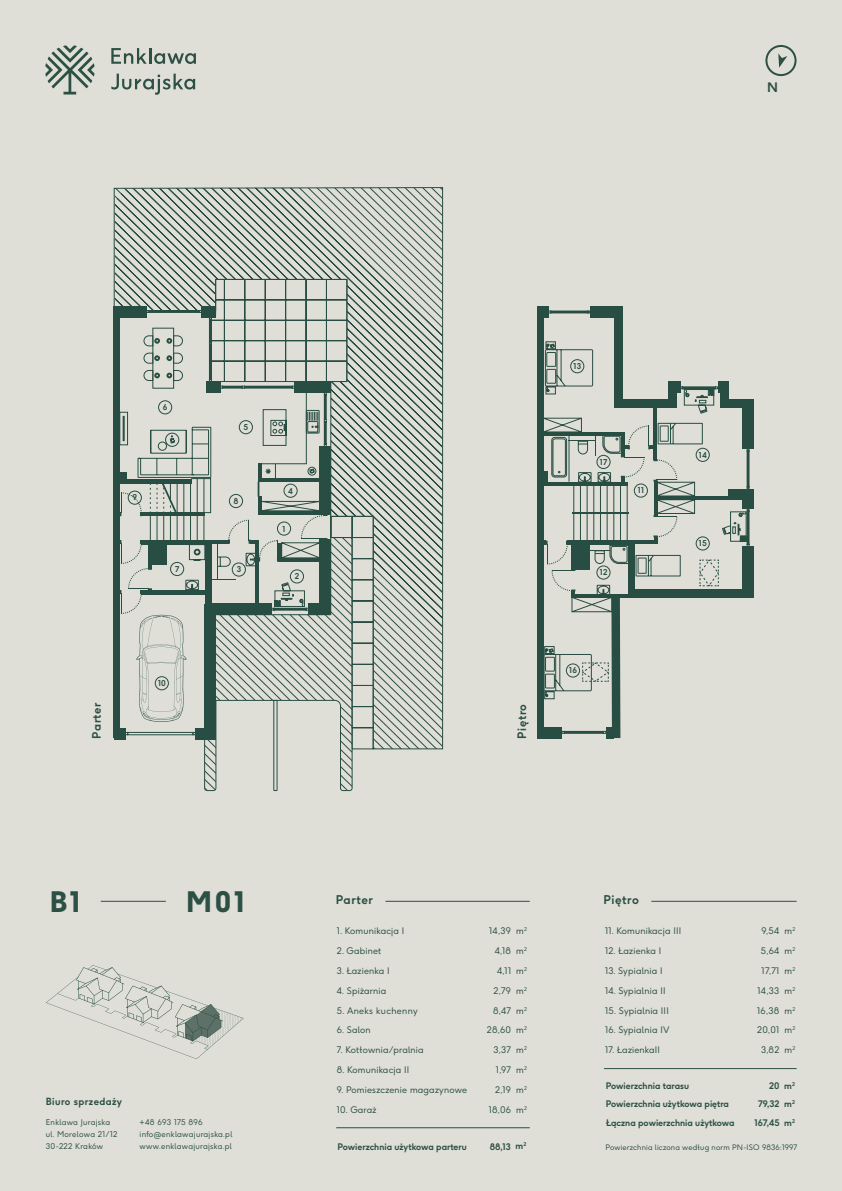
<style>
.page{position:relative;width:842px;height:1191px;background:#dfdfd7}
.page>*{position:absolute;margin:0;border:0;box-sizing:border-box;transform-origin:0 0}
.t1{font:800 28px "F37 Ginger Pro";color:#2d5044}
.t2{font:700 13px "F37 Ginger Pro";color:#2d5044}
.t3{font:700 12px "F37 Ginger Pro";letter-spacing:.05em;color:#2d5044}
.t4{font:700 11.7px "F37 Ginger Pro";letter-spacing:.05em;color:#2d5044}
.t5{font:700 9.9px "F37 Ginger Pro";letter-spacing:.04em;color:#2d5044}
.t6{font:9px "F37 Ginger Pro";letter-spacing:.025em;color:#2d5044}
.t7{font:700 9px "F37 Ginger Pro";color:#2d5044}
.t8{font:700 8px "F37 Ginger";color:#284d43}
.t9{font:7.8px/12px "F37 Ginger Pro";letter-spacing:.04em;color:#2d5044}
.t10{font:7.5px "F37 Ginger Pro";letter-spacing:.025em;color:#2d5044}
</style>
<div class="page">
<svg style="left:46px;top:965px;width:198px;height:94px"></svg>
<svg style="left:45px;top:45px;width:50px;height:49px"></svg>
<svg style="left:111px;top:74px;width:84px;height:21px"></svg>
<svg style="left:111px;top:48px;width:85px;height:16px"></svg>
<div style="left:765px;top:45px;width:31px;height:31px;border:2px solid #2d5044;border-radius:50%"></div>
<svg style="left:778px;top:53px;width:9px;height:15px"></svg>
<svg style="left:114px;top:187px;width:329px;height:563px"></svg>
<div style="left:114px;top:306px;width:33px;height:11px;background:#284d43"></div>
<div style="left:114px;top:312px;width:6px;height:425px;background:#284d43"></div>
<div style="left:114px;top:728px;width:11px;height:11px;background:#284d43"></div>
<div style="left:537px;top:306px;width:11px;height:11px;background:#284d43"></div>
<div style="left:537px;top:313px;width:6px;height:423px;background:#284d43"></div>
<div style="left:537px;top:727px;width:25px;height:11px;background:#284d43"></div>
<div style="left:742px;top:546px;width:11px;height:50px;background:#284d43"></div>
<div style="left:742px;top:489px;width:11px;height:20px;background:#284d43"></div>
<div style="left:742px;top:406px;width:11px;height:43px;background:#284d43"></div>
<div style="left:590px;top:306px;width:24px;height:11px;background:#284d43"></div>
<div style="left:614px;top:306px;width:8px;height:101px;background:#284d43"></div>
<div style="left:720px;top:399px;width:33px;height:8px;background:#284d43"></div>
<div style="left:631px;top:589px;width:122px;height:8px;background:#284d43"></div>
<svg style="left:548px;top:311px;width:201px;height:235px"></svg>
<svg style="left:544px;top:341px;width:202px;height:257px"></svg>
<svg style="left:543px;top:418px;width:176px;height:320px"></svg>
<svg style="left:120px;top:279px;width:254px;height:512px"></svg>
<hr style="left:651px;top:900px;width:146px;height:1px;background:#2d5044">
<hr style="left:386px;top:900px;width:144px;height:1px;background:#2d5044">
<hr style="left:604px;top:1068px;width:193px;height:1px;background:#2d5044">
<hr style="left:336px;top:1127px;width:194px;height:1px;background:#2d5044">
<hr style="left:101px;top:900px;width:65px;height:1px;background:#2d5044">
<h2 class="t2" style="left:767px;top:79px;width:12px">N</h2>
<p class="t8" style="left:163px;top:402px;width:6px">6</p>
<p class="t8" style="left:132px;top:492px;width:6px">9</p>
<p class="t8" style="left:175px;top:563px;width:6px">7</p>
<p class="t4" style="left:89px;top:738px;width:38px;rotate:-90deg">Parter</p>
<p class="t8" style="left:158px;top:678px;width:9px">10</p>
<p class="t8" style="left:243px;top:422px;width:6px">5</p>
<p class="t8" style="left:233px;top:495px;width:7px">8</p>
<p class="t8" style="left:236px;top:564px;width:7px">3</p>
<p class="t8" style="left:288px;top:485px;width:6px">4</p>
<p class="t8" style="left:282px;top:523px;width:5px">1</p>
<p class="t8" style="left:295px;top:571px;width:6px">2</p>
<p class="t4" style="left:514px;top:738px;width:36px;rotate:-90deg">Piętro</p>
<p class="t8" style="left:573px;top:361px;width:10px">13</p>
<p class="t8" style="left:600px;top:456px;width:9px">17</p>
<p class="t8" style="left:600px;top:567px;width:9px">12</p>
<p class="t8" style="left:638px;top:485px;width:8px">11</p>
<p class="t8" style="left:569px;top:665px;width:9px">16</p>
<p class="t8" style="left:699px;top:449px;width:10px">14</p>
<p class="t8" style="left:699px;top:538px;width:9px">15</p>
<h1 class="t1" style="left:50px;top:883px;width:32px">B1</h1>
<h1 class="t1" style="left:186px;top:883px;width:60px">M01</h1>
<p class="t5" style="left:46px;top:1094px;width:78px">Biuro sprzedaży</p>
<p class="t9" style="left:46px;top:1116px;width:73px">Enklawa Jurajska ul. Morelowa 21/12<br>30-222 Kraków</p>
<p class="t9" style="left:140px;top:1116px;width:94px">+48 693 175 896 info@enklawajurajska.pl www.enklawajurajska.pl</p>
<h3 class="t3" style="left:336px;top:892px;width:39px">Parter</h3>
<h3 class="t3" style="left:603px;top:892px;width:37px">Piętro</h3>
<p class="t6" style="left:337px;top:925px;width:69px">1. Komunikacja I</p>
<p class="t6" style="left:489px;top:925px;width:39px">14,39 m<sup>2</sup></p>
<p class="t6" style="left:337px;top:945px;width:46px">2. Gabinet</p>
<p class="t6" style="left:495px;top:945px;width:34px">4,18 m<sup>2</sup></p>
<p class="t6" style="left:337px;top:965px;width:54px">3. Łazienka I</p>
<p class="t6" style="left:497px;top:965px;width:32px">4,11 m<sup>2</sup></p>
<p class="t6" style="left:337px;top:984px;width:51px">4. Spiżarnia</p>
<p class="t6" style="left:493px;top:984px;width:35px">2,79 m<sup>2</sup></p>
<p class="t6" style="left:337px;top:1004px;width:82px">5. Aneks kuchenny</p>
<p class="t6" style="left:493px;top:1004px;width:36px">8,47 m<sup>2</sup></p>
<p class="t6" style="left:337px;top:1024px;width:35px">6. Salon</p>
<p class="t6" style="left:487px;top:1024px;width:42px">28,60 m<sup>2</sup></p>
<p class="t6" style="left:337px;top:1044px;width:88px">7. Kotłownia/pralnia</p>
<p class="t6" style="left:493px;top:1044px;width:35px">3,37 m<sup>2</sup></p>
<p class="t6" style="left:337px;top:1064px;width:74px">8. Komunikacja II</p>
<p class="t6" style="left:496px;top:1064px;width:33px">1,97 m<sup>2</sup></p>
<p class="t6" style="left:337px;top:1084px;width:132px">9. Pomieszczenie magazynowe</p>
<p class="t6" style="left:495px;top:1084px;width:33px">2,19 m<sup>2</sup></p>
<p class="t6" style="left:337px;top:1103px;width:41px">10. Garaż</p>
<p class="t6" style="left:489px;top:1103px;width:40px">18,06 m<sup>2</sup></p>
<p class="t7" style="left:337px;top:1140px;width:131px">Powierzchnia użytkowa parteru</p>
<p class="t7" style="left:490px;top:1140px;width:38px">88,13 m<sup>2</sup></p>
<p class="t6" style="left:605px;top:925px;width:78px">11. Komunikacja III</p>
<p class="t6" style="left:761px;top:925px;width:35px">9,54 m<sup>2</sup></p>
<p class="t6" style="left:605px;top:945px;width:58px">12. Łazienka I</p>
<p class="t6" style="left:761px;top:945px;width:36px">5,64 m<sup>2</sup></p>
<p class="t6" style="left:605px;top:965px;width:59px">13. Sypialnia I</p>
<p class="t6" style="left:761px;top:965px;width:35px">17,71 m<sup>2</sup></p>
<p class="t6" style="left:605px;top:984px;width:62px">14. Sypialnia II</p>
<p class="t6" style="left:757px;top:984px;width:39px">14,33 m<sup>2</sup></p>
<p class="t6" style="left:605px;top:1004px;width:65px">15. Sypialnia III</p>
<p class="t6" style="left:757px;top:1004px;width:40px">16,38 m<sup>2</sup></p>
<p class="t6" style="left:605px;top:1024px;width:66px">16. Sypialnia IV</p>
<p class="t6" style="left:757px;top:1024px;width:40px">20,01 m<sup>2</sup></p>
<p class="t6" style="left:605px;top:1044px;width:57px">17. ŁazienkaII</p>
<p class="t6" style="left:761px;top:1044px;width:36px">3,82 m<sup>2</sup></p>
<p class="t7" style="left:606px;top:1080px;width:85px">Powierzchnia tarasu</p>
<p class="t7" style="left:769px;top:1080px;width:27px">20 m<sup>2</sup></p>
<p class="t7" style="left:606px;top:1098px;width:125px">Powierzchnia użytkowa piętra</p>
<p class="t7" style="left:758px;top:1098px;width:38px">79,32 m<sup>2</sup></p>
<p class="t7" style="left:606px;top:1117px;width:130px">Łączna powierzchnia użytkowa</p>
<p class="t7" style="left:755px;top:1117px;width:42px">167,45 m<sup>2</sup></p>
<p class="t10" style="left:605px;top:1142px;width:193px">Powierzchnia liczona według norm PN-ISO 9836:1997</p>
</div>
